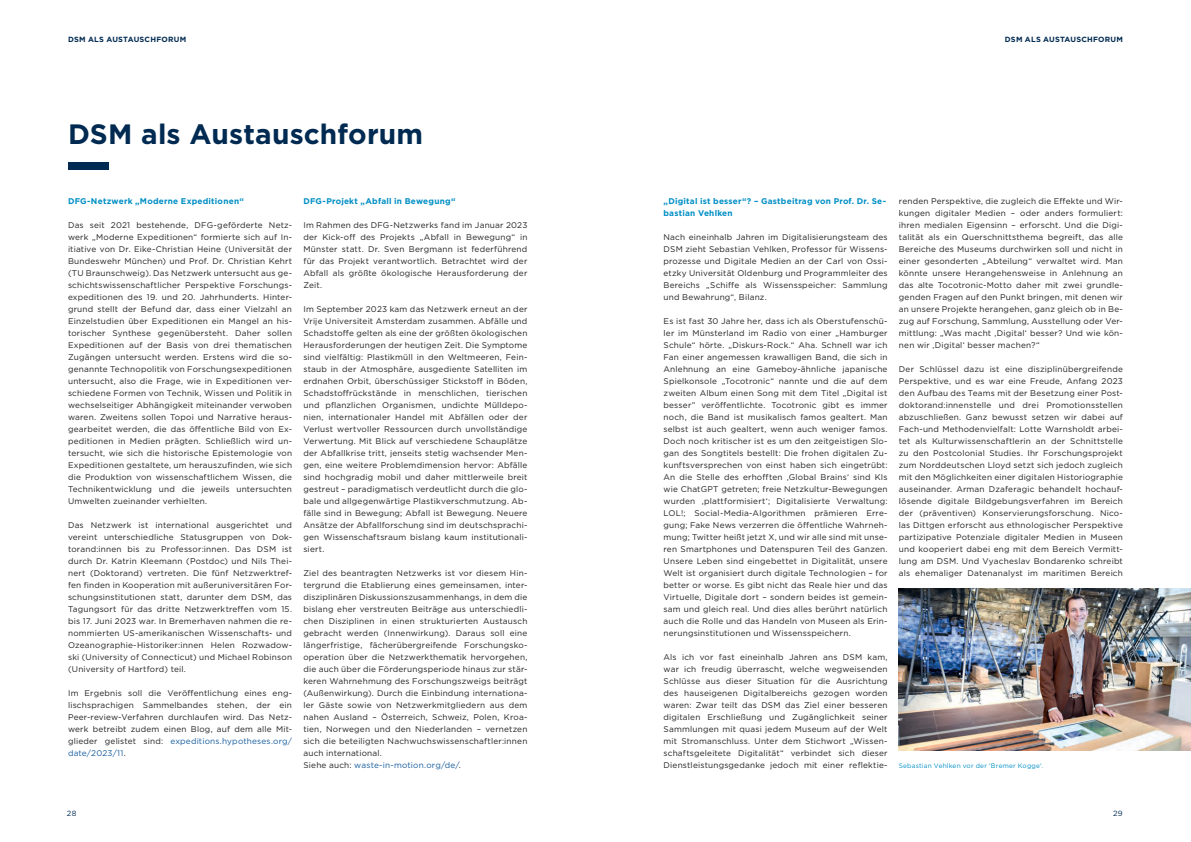
<style>
.page{position:relative;width:1191px;height:842px;background:#fff}
.page>*{position:absolute;margin:0;border:0;box-sizing:border-box;transform-origin:0 0}
.Header_Gotham_Bold_28pt{font:700 28px "Gotham";letter-spacing:.005em;color:#002a51}
.Fließtext__Gotham_Book_8_25_pt{font:8.2px/12px "Gotham";letter-spacing:.025em;color:#231f20;text-align:justify}
.Fließtext_Überschrift{font:700 8.2px/12px "Gotham";letter-spacing:.025em;color:#008fc5}
.Fließtext__Gotham_Book_8_25_pt-2{font:8.2px "Gotham";letter-spacing:.025em;color:#175d9e}
.Kapitel_links{font:700 7.5px "Gotham";letter-spacing:.03em;color:#002a51}
.Kaiptel_rechts{font:700 7.5px "Gotham";letter-spacing:.03em;color:#002a51}
.t1{font:7.5px "Gotham";color:#002a51}
.Bildunterschrift{font:6.5px "Gotham";letter-spacing:.035em;color:#008fc5}
.s1{color:#175d9e}
.s2{color:#231f20}
</style>
<div class="page">
<div style="left:68px;top:162px;width:41px;height:7px;background:#002a51"></div>
<img style="left:899px;top:588px;width:292px;height:162px">
<p class="Kapitel_links" style="left:68px;top:35px;width:119px">DSM ALS AUSTAUSCHFORUM</p>
<p class="Kaiptel_rechts" style="left:1005px;top:35px;width:119px">DSM ALS AUSTAUSCHFORUM</p>
<p class="Header_Gotham_Bold_28pt" style="left:68px;top:116px;width:356px">DSM als Austauschforum</p>
<p class="Fließtext_Überschrift" style="left:68px;top:195px;width:177px">DFG-Netzwerk „Moderne Expeditionen“</p>
<p class="Fließtext__Gotham_Book_8_25_pt" style="left:68px;top:219px;width:225px">Das seit 2021 bestehende, DFG-geförderte Netz&shy;werk „Moderne Expeditionen“ formierte sich auf In&shy;itiative von Dr. Eike-Christian Heine (Universität der Bundeswehr München) und Prof. Dr. Christian Kehrt (TU Braunschweig). Das Netzwerk untersucht aus ge&shy;schichtswissenschaftlicher Perspektive Forschungs&shy;expeditionen des 19. und 20. Jahrhunderts. Hinter&shy;grund stellt der Befund dar, dass einer Vielzahl an Einzelstudien über Expeditionen ein Mangel an his&shy;torischer Synthese gegenübersteht. Daher sollen Expeditionen auf der Basis von drei thematischen Zugängen untersucht werden. Erstens wird die so&shy;genannte Technopolitik von Forschungsexpeditionen untersucht, also die Frage, wie in Expeditionen ver&shy;schiedene Formen von Technik, Wissen und Politik in wechselseitiger Abhängigkeit miteinander verwoben waren. Zweitens sollen Topoi und Narrative heraus&shy;gearbeitet werden, die das öffentliche Bild von Ex&shy;peditionen in Medien prägten. Schließlich wird un&shy;tersucht, wie sich die historische Epistemologie von Expeditionen gestaltete, um herauszufinden, wie sich die Produktion von wissenschaftlichem Wissen, die Technikentwicklung und die jeweils untersuchten Umwelten zueinander verhielten.</p>
<p class="Fließtext__Gotham_Book_8_25_pt" style="left:68px;top:519px;width:225px">Das Netzwerk ist international ausgerichtet und vereint unterschiedliche Statusgruppen von Dok&shy;torand:innen bis zu Professor:innen. Das DSM ist durch Dr. Katrin Kleemann (Postdoc) und Nils Thei&shy;nert (Doktorand) vertreten. Die fünf Netzwerktref&shy;fen finden in Kooperation mit außeruniversitären For&shy;schungsinstitutionen statt, darunter dem DSM, das Tagungsort für das dritte Netzwerktreffen vom 15. bis 17. Juni 2023 war. In Bremerhaven nahmen die re&shy;nommierten US-amerikanischen Wissenschafts- und Ozeanographie-Historiker:innen Helen Rozwadow&shy;ski (University of Connecticut) und Michael Robinson (University of Hartford) teil.</p>
<p class="Fließtext__Gotham_Book_8_25_pt" style="left:68px;top:687px;width:226px">Im Ergebnis soll die Veröffentlichung eines eng&shy;lischsprachigen Sammelbandes stehen, der ein Peer-review-Verfahren durchlaufen wird. Das Netz&shy;werk betreibt zudem einen Blog, auf dem alle Mit&shy;glieder gelistet sind: <span class="s1">expeditions.hypotheses.org/ date/2023/11</span>.</p>
<p class="Fließtext_Überschrift" style="left:303px;top:195px;width:153px">DFG-Projekt „Abfall in Bewegung“</p>
<p class="Fließtext__Gotham_Book_8_25_pt" style="left:303px;top:219px;width:225px">Im Rahmen des DFG-Netzwerks fand im Januar 2023 der Kick-off des Projekts „Abfall in Bewegung“ in Münster statt. Dr. Sven Bergmann ist federführend für das Projekt verantwortlich. Betrachtet wird der Abfall als größte ökologische Herausforderung der Zeit.</p>
<p class="Fließtext__Gotham_Book_8_25_pt" style="left:303px;top:303px;width:225px">Im September 2023 kam das Netzwerk erneut an der Vrije Universiteit Amsterdam zusammen. Abfälle und Schadstoffe gelten als eine der größten ökologischen Herausforderungen der heutigen Zeit. Die Symptome sind vielfältig: Plastikmüll in den Weltmeeren, Fein&shy;staub in der Atmosphäre, ausgediente Satelliten im erdnahen Orbit, überschüssiger Stickstoff in Böden, Schadstoffrückstände in menschlichen, tierischen und pflanzlichen Organismen, undichte Mülldepo&shy;nien, internationaler Handel mit Abfällen oder der Verlust wertvoller Ressourcen durch unvollständige Verwertung. Mit Blick auf verschiedene Schauplätze der Abfallkrise tritt, jenseits stetig wachsender Men&shy;gen, eine weitere Problemdimension hervor: Abfälle sind hochgradig mobil und daher mittlerweile breit gestreut – paradigmatisch verdeutlicht durch die glo&shy;bale und allgegenwärtige Plastikverschmutzung. Ab&shy;fälle sind in Bewegung; Abfall ist Bewegung. Neuere Ansätze der Abfallforschung sind im deutschsprachi&shy;gen Wissenschaftsraum bislang kaum institutionali&shy;siert.</p>
<p class="Fließtext__Gotham_Book_8_25_pt" style="left:303px;top:567px;width:225px">Ziel des beantragten Netzwerks ist vor diesem Hin&shy;tergrund die Etablierung eines gemeinsamen, inter&shy;disziplinären Diskussionszusammenhangs, in dem die bislang eher verstreuten Beiträge aus unterschiedli&shy;chen Disziplinen in einen strukturierten Austausch gebracht werden (Innenwirkung). Daraus soll eine längerfristige, fächerübergreifende Forschungsko&shy;operation über die Netzwerkthematik hervorgehen, die auch über die Förderungsperiode hinaus zur stär&shy;keren Wahrnehmung des Forschungszweigs beiträgt (Außenwirkung). Durch die Einbindung internationa&shy;ler Gäste sowie von Netzwerkmitgliedern aus dem nahen Ausland – Österreich, Schweiz, Polen, Kroa&shy;tien, Norwegen und den Niederlanden – vernetzen sich die beteiligten Nachwuchswissenschaftler:innen auch international.</p>
<p class="Fließtext__Gotham_Book_8_25_pt-2" style="left:303px;top:760px;width:159px"><span class="s2">Siehe auch:</span> waste-in-motion.org/de/<span class="s2">.</span></p>
<p class="Fließtext_Überschrift" style="left:663px;top:195px;width:224px">„Digital ist besser“? – Gastbeitrag von Prof. Dr. Se&shy;bastian Vehlken</p>
<p class="Fließtext__Gotham_Book_8_25_pt" style="left:663px;top:231px;width:225px">Nach eineinhalb Jahren im Digitalisierungsteam des DSM zieht Sebastian Vehlken, Professor für Wissens&shy;prozesse und Digitale Medien an der Carl von Ossi&shy;etzky Universität Oldenburg und Programmleiter des Bereichs „Schiffe als Wissensspeicher: Sammlung und Bewahrung“, Bilanz.</p>
<p class="Fließtext__Gotham_Book_8_25_pt" style="left:663px;top:315px;width:225px">Es ist fast 30 Jahre her, dass ich als Oberstufenschü&shy;ler im Münsterland im Radio von einer „Hamburger Schule“ hörte. „Diskurs-Rock.“ Aha. Schnell war ich Fan einer angemessen krawalligen Band, die sich in Anlehnung an eine Gameboy-ähnliche japanische Spielkonsole „Tocotronic“ nannte und die auf dem zweiten Album einen Song mit dem Titel „Digital ist besser” veröffentlichte. Tocotronic gibt es immer noch, die Band ist musikalisch famos gealtert. Man selbst ist auch gealtert, wenn auch weniger famos.<br>Doch noch kritischer ist es um den zeitgeistigen Slo&shy;gan des Songtitels bestellt: Die frohen digitalen Zu&shy;kunftsversprechen von einst haben sich eingetrübt:<br>An die Stelle des erhofften ‚Global Brains‘ sind KIs wie ChatGPT getreten; freie Netzkultur-Bewegungen wurden ‚plattformisiert‘; Digitalisierte Verwaltung:<br>LOL!; Social-Media-Algorithmen prämieren Erre&shy;gung; Fake News verzerren die öffentliche Wahrneh&shy;mung; Twitter heißt jetzt X, und wir alle sind mit unse&shy;ren Smartphones und Datenspuren Teil des Ganzen.<br>Unsere Leben sind eingebettet in Digitalität, unsere Welt ist organisiert durch digitale Technologien – for better or worse. Es gibt nicht das Reale hier und das Virtuelle, Digitale dort – sondern beides ist gemein&shy;sam und gleich real. Und dies alles berührt natürlich auch die Rolle und das Handeln von Museen als Erin&shy;nerungsinstitutionen und Wissensspeichern.</p>
<p class="Fließtext__Gotham_Book_8_25_pt" style="left:663px;top:651px;width:225px">Als ich vor fast eineinhalb Jahren ans DSM kam, war ich freudig überrascht, welche wegweisenden Schlüsse aus dieser Situation für die Ausrichtung des hauseigenen Digitalbereichs gezogen worden waren: Zwar teilt das DSM das Ziel einer besseren digitalen Erschließung und Zugänglichkeit seiner Sammlungen mit quasi jedem Museum auf der Welt mit Stromanschluss. Unter dem Stichwort „Wissen&shy;schaftsgeleitete Digitalität“ verbindet sich dieser Dienstleistungsgedanke jedoch mit einer reflektie-</p>
<p class="Fließtext__Gotham_Book_8_25_pt" style="left:899px;top:195px;width:225px">renden Perspektive, die zugleich die Effekte und Wir&shy;kungen digitaler Medien – oder anders formuliert: ihren medialen Eigensinn – erforscht. Und die Digi&shy;talität als ein Querschnittsthema begreift, das alle Bereiche des Museums durchwirken soll und nicht in einer gesonderten „Abteilung“ verwaltet wird. Man könnte unsere Herangehensweise in Anlehnung an das alte Tocotronic-Motto daher mit zwei grundle&shy;genden Fragen auf den Punkt bringen, mit denen wir an unsere Projekte herangehen, ganz gleich ob in Be&shy;zug auf Forschung, Sammlung, Ausstellung oder Ver&shy;mittlung: „Was macht ‚Digital‘ besser? Und wie kön&shy;nen wir ‚Digital‘ besser machen?“</p>
<p class="Fließtext__Gotham_Book_8_25_pt" style="left:899px;top:363px;width:225px">Der Schlüssel dazu ist eine disziplinübergreifende Perspektive, und es war eine Freude, Anfang 2023 den Aufbau des Teams mit der Besetzung einer Post&shy;doktorand:innenstelle und drei Promotionsstellen abzuschließen. Ganz bewusst setzen wir dabei auf Fach-und Methodenvielfalt: Lotte Warnsholdt arbei&shy;tet als Kulturwissenschaftlerin an der Schnittstelle zu den Postcolonial Studies. Ihr Forschungsprojekt zum Norddeutschen Lloyd setzt sich jedoch zugleich mit den Möglichkeiten einer digitalen Historiographie auseinander. Arman Dzaferagic behandelt hochauf&shy;lösende digitale Bildgebungsverfahren im Bereich der (präventiven) Konservierungsforschung. Nico&shy;las Dittgen erforscht aus ethnologischer Perspektive partizipative Potenziale digitaler Medien in Museen und kooperiert dabei eng mit dem Bereich Vermitt&shy;lung am DSM. Und Vyacheslav Bondarenko schreibt als ehemaliger Datenanalyst im maritimen Bereich</p>
<p class="Bildunterschrift" style="left:898px;top:762px;width:146px">Sebastian Vehlken vor der 'Bremer Kogge'.</p>
<p class="t1" style="left:67px;top:809px;width:11px">28</p>
<p class="t1" style="left:1113px;top:809px;width:11px">29</p>
</div>
